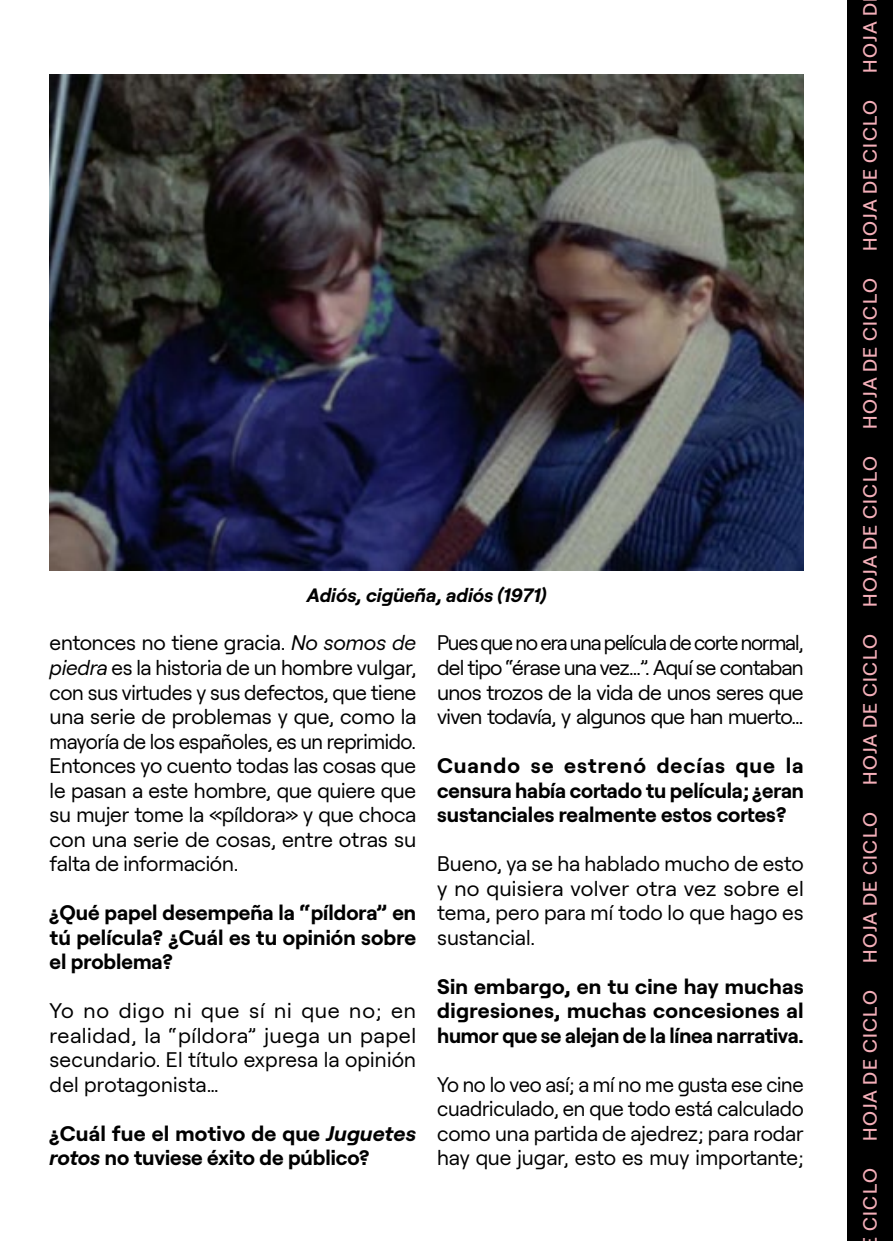
<style>
.page{position:relative;width:893px;height:1241px;background:#fff}
.page>*{position:absolute;margin:0;border:0;box-sizing:border-box;transform-origin:0 0}
.t1{font:21px/24.5px "Roobert";letter-spacing:-.005em;color:#000;text-align:justify}
.t2{font:700 21px/24.5px "Roobert";color:#000;text-align:justify}
.t3{font:500 19.25px "Roobert";letter-spacing:.08em;color:#f5afb9}
.INDICE_nivel1_NUEVO{font:italic 700 19.25px "Roobert";color:#000}
.s1{font-style:italic}
</style>
<div class="page">
<div style="left:848px;top:0;width:45px;height:1240px;background:#000"></div>
<img style="left:50px;top:74px;width:754px;height:496px">
<p class="INDICE_nivel1_NUEVO" style="left:307px;top:580px;width:241px">Adiós, cigüeña, adiós (1971)</p>
<p class="t1" style="left:50px;top:629px;width:368px">entonces no tiene gracia. <span class="s1">No somos de piedra</span> es la historia de un hombre vulgar, con sus virtudes y sus defectos, que tiene una serie de problemas y que, como la mayoría de los españoles, es un reprimido.<br>Entonces yo cuento todas las cosas que le pasan a este hombre, que quiere que su mujer tome la «píldora» y que choca con una serie de cosas, entre otras su falta de información.</p>
<p class="t2" style="left:50px;top:898px;width:368px">¿Qué papel desempeña la “píldora” en tú película? ¿Cuál es tu opinión sobre el problema?</p>
<p class="t1" style="left:50px;top:996px;width:368px">Yo no digo ni que sí ni que no; en realidad, la “píldora” juega un papel secundario. El título expresa la opinión del protagonista…</p>
<p class="t2" style="left:50px;top:1119px;width:368px">¿Cuál fue el motivo de que <span class="s1">Juguetes rotos</span> no tuviese éxito de público?</p>
<p class="t1" style="left:437px;top:629px;width:368px">Pues que no era una película de corte normal, del tipo “érase una vez…”. Aquí se contaban unos trozos de la vida de unos seres que viven todavía, y algunos que han muerto…</p>
<p class="t2" style="left:437px;top:751px;width:368px">Cuando se estrenó decías que la censura había cortado tu película; ¿eran sustanciales realmente estos cortes?</p>
<p class="t1" style="left:437px;top:849px;width:368px">Bueno, ya se ha hablado mucho de esto y no quisiera volver otra vez sobre el tema, pero para mí todo lo que hago es sustancial.</p>
<p class="t2" style="left:437px;top:972px;width:368px">Sin embargo, en tu cine hay muchas digresiones, muchas concesiones al humor que se alejan de la línea narrativa.</p>
<p class="t1" style="left:437px;top:1070px;width:368px">Yo no lo veo así; a mí no me gusta ese cine cuadriculado, en que todo está calculado como una partida de ajedrez; para rodar hay que jugar, esto es muy importante;</p>
<p class="t3" style="left:855px;top:73px;width:71px;rotate:-90deg">HOJA D</p>
<p class="t3" style="left:855px;top:250px;width:152px;rotate:-90deg">HOJA DE CICLO</p>
<p class="t3" style="left:855px;top:428px;width:152px;rotate:-90deg">HOJA DE CICLO</p>
<p class="t3" style="left:855px;top:606px;width:152px;rotate:-90deg">HOJA DE CICLO</p>
<p class="t3" style="left:855px;top:784px;width:152px;rotate:-90deg">HOJA DE CICLO</p>
<p class="t3" style="left:855px;top:962px;width:152px;rotate:-90deg">HOJA DE CICLO</p>
<p class="t3" style="left:855px;top:1140px;width:152px;rotate:-90deg">HOJA DE CICLO</p>
<p class="t3" style="left:855px;top:1231px;width:65px;rotate:-90deg">CICLO</p>
</div>
